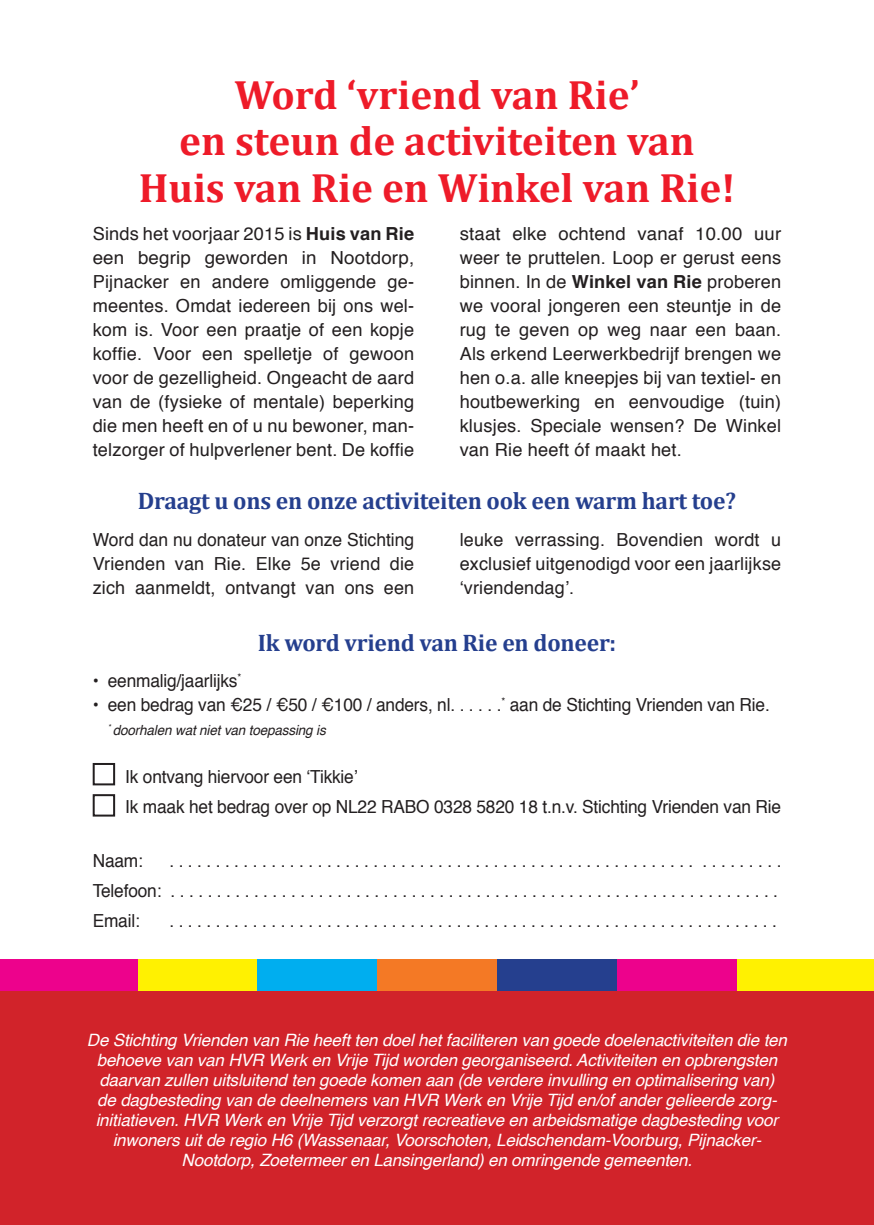
<style>
.page{position:relative;width:874px;height:1225px;background:#fff}
.page>*{position:absolute;margin:0;border:0;box-sizing:border-box;transform-origin:0 0}
.t1{font:700 41.2px/46.8px "Cambria";color:#ee1b29;text-align:center}
.t2{font:700 24px "Cambria";letter-spacing:-.01em;color:#253f8e}
.t3{font:18px/24px "Helvetica";letter-spacing:.01em;color:#231f20;text-align:justify}
.t4{font:18px/30px "Helvetica";letter-spacing:-.01em;color:#231f20;scale:.96 1}
.t5{font:18px "Helvetica";letter-spacing:.01em;color:#231f20;scale:.96 1}
.t6{font:italic 17px/20px "Helvetica";letter-spacing:-.01em;color:#fff;text-align:center}
.t7{font:italic 14px "Helvetica";letter-spacing:-.01em;color:#231f20;scale:.96 1}
.s1{font-weight:700}
</style>
<div class="page">
<div style="left:0;top:976px;width:873px;height:249px;background:#d1232a"></div>
<div style="left:496px;top:959px;width:120px;height:32px;background:#253f8e"></div>
<div style="left:377px;top:959px;width:119px;height:32px;background:#f47925"></div>
<div style="left:736px;top:959px;width:137px;height:32px;background:#fff101"></div>
<div style="left:616px;top:959px;width:120px;height:32px;background:#ed028c"></div>
<div style="left:137px;top:959px;width:120px;height:32px;background:#fff101"></div>
<div style="left:0;top:959px;width:137px;height:32px;background:#ed028c"></div>
<div style="left:257px;top:959px;width:120px;height:32px;background:#00aeef"></div>
<div style="left:93px;top:794px;width:22px;height:22px;border:2px solid #231f20"></div>
<div style="left:93px;top:763px;width:22px;height:22px;border:2px solid #231f20"></div>
<h1 class="t1" style="left:139px;top:70px;width:597px">Word ‘vriend van Rie’<br>en steun de activiteiten van<br>Huis van Rie en Winkel van Rie!</h1>
<p class="t3" style="left:93px;top:223px;width:323px">Sinds het voorjaar 2015 is <span class="s1">Huis van Rie </span>een begrip geworden in Nootdorp, Pijnacker en andere omliggende ge&shy;meentes. Omdat iedereen bij ons wel&shy;kom is. Voor een praatje of een kopje koffie. Voor een spelletje of gewoon voor de gezelligheid. Ongeacht de aard van de (fysieke of mentale) beperking die men heeft en of u nu bewoner, man&shy;telzorger of hulpverlener bent. De koffie</p>
<p class="t3" style="left:459px;top:223px;width:323px">staat elke ochtend vanaf 10.00 uur weer te pruttelen. Loop er gerust eens binnen. In de <span class="s1">Winkel van Rie</span> proberen we vooral jongeren een steuntje in de rug te geven op weg naar een baan.<br>Als erkend Leerwerkbedrijf brengen we hen o.a. alle kneepjes bij van textiel- en houtbewerking en eenvoudige (tuin) klusjes. Speciale wensen? De Winkel van Rie heeft óf maakt het.</p>
<h2 class="t2" style="left:138px;top:486px;width:599px">Draagt u ons en onze activiteiten ook een warm hart toe?</h2>
<p class="t3" style="left:93px;top:528px;width:323px">Word dan nu donateur van onze Stichting Vrienden van Rie. Elke 5e vriend die zich aanmeldt, ontvangt van ons een</p>
<p class="t3" style="left:459px;top:528px;width:323px">leuke verrassing. Bovendien wordt u exclusief uitgenodigd voor een jaarlijkse ‘vriendendag’.</p>
<h2 class="t2" style="left:257px;top:628px;width:360px">Ik word vriend van Rie en doneer:</h2>
<p class="t4" style="left:93px;top:666px;width:156px">• eenmalig/jaarlijks<sup>*</sup></p>
<p class="t4" style="left:93px;top:690px;width:706px">• een bedrag van €25 / €50 / €100 / anders, nl. . . . . .<sup>*</sup> aan de Stichting Vrienden van Rie.</p>
<p class="t7" style="left:108px;top:718px;width:228px"><sup>*</sup> doorhalen wat niet van toepassing is</p>
<p class="t4" style="left:125px;top:762px;width:684px">Ik ontvang hiervoor een ‘Tikkie’<br>Ik maak het bedrag over op NL22 RABO 0328 5820 18 t.n.v. Stichting Vrienden van Rie</p>
<p class="t5" style="left:93px;top:846px;width:54px">Naam:</p>
<p class="t4" style="left:93px;top:846px;width:718px;text-indent:77px">. . . . . . . . . . . . . . . . . . . . . . . . . . . . . . . . . . . . . . . . . . . . . . . . . . . . . . . . . . . . . . . . . .<br>Telefoon: . . . . . . . . . . . . . . . . . . . . . . . . . . . . . . . . . . . . . . . . . . . . . . . . . . . . . . . . . . . . . . . . . .<br>Email:</p>
<p class="t5" style="left:169px;top:906px;width:634px">. . . . . . . . . . . . . . . . . . . . . . . . . . . . . . . . . . . . . . . . . . . . . . . . . . . . . . . . . . . . . . . . . .</p>
<p class="t6" style="left:87px;top:1030px;width:701px">De Stichting Vrienden van Rie heeft ten doel het faciliteren van goede doelenactiviteiten die ten behoeve van van HVR Werk en Vrije Tijd worden georganiseerd. Activiteiten en opbrengsten daarvan zullen uitsluitend ten goede komen aan (de verdere invulling en optimalisering van)<br>de dagbesteding van de deelnemers van HVR Werk en Vrije Tijd en/of ander gelieerde zorg&shy;initiatieven. HVR Werk en Vrije Tijd verzorgt recreatieve en arbeidsmatige dagbesteding voor inwoners uit de regio H6 (Wassenaar, Voorschoten, Leidschendam-Voorburg, Pijnacker-Nootdorp, Zoetermeer en Lansingerland) en omringende gemeenten.</p>
</div>
